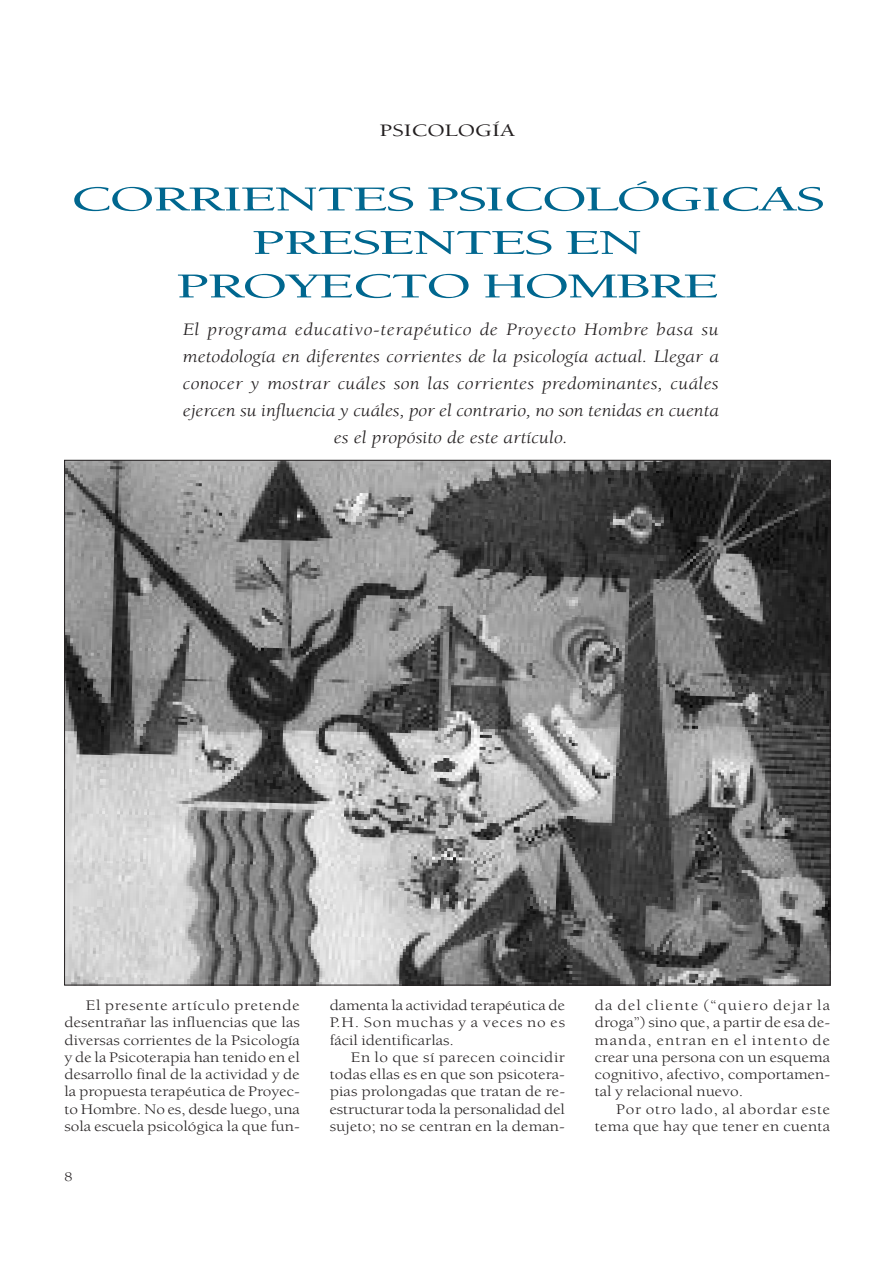
<style>
.page{position:relative;width:893px;height:1263px;background:#fff}
.page>*{position:absolute;margin:0;border:0;box-sizing:border-box;transform-origin:0 0}
.t1{font:500 36px/43.5px "Berkeley";letter-spacing:-.04em;color:#00678f;text-align:center;scale:1.7 1}
.t2{font:italic 18px/27px "Berkeley";color:#231f20;text-align:center;scale:1.15 1}
.t3{font:500 18px "Berkeley";color:#231f20;scale:1.3 1}
.t4{font:15px/17.2px "Berkeley";color:#231f20;text-align:justify;scale:1.15 1}
.t5{font:13.5px "Berkeley";color:#231f20;scale:1.15 1}
</style>
<div class="page">
<img style="left:66px;top:462px;width:762px;height:521px">
<p class="t3" style="left:379px;top:123px;width:106px">PSICOLOGÍA</p>
<h1 class="t1" style="left:70px;top:181px;width:445px">CORRIENTES PSICOLÓGICAS<br>PRESENTES EN<br>PROYECTO HOMBRE</h1>
<p class="t2" style="left:183px;top:318px;width:467px">El programa educativo-terapéutico de Proyecto Hombre basa su metodología en diferentes corrientes de la psicología actual. Llegar a conocer y mostrar cuáles son las corrientes predominantes, cuáles ejercen su influencia y cuáles, por el contrario, no son tenidas en cuenta es el propósito de este artículo.</p>
<p class="t4" style="left:64px;top:998px;width:206px;text-indent:21px">El presente artículo pretende desentrañar las influencias que las diversas corrientes de la Psicología y de la Psicoterapia han tenido en el desarrollo final de la actividad y de la propuesta terapéutica de Proyec&shy;to Hombre. No es, desde luego, una sola escuela psicológica la que fun-</p>
<p class="t4" style="left:329px;top:998px;width:206px">damenta la actividad terapéutica de P.H. Son muchas y a veces no es fácil identificarlas.</p>
<p class="t4" style="left:329px;top:1050px;width:206px;text-indent:21px">En lo que sí parecen coincidir todas ellas es en que son psicotera&shy;pias prolongadas que tratan de re&shy;estructurar toda la personalidad del sujeto; no se centran en la deman-</p>
<p class="t5" style="left:64px;top:1172px;width:9px">8</p>
<p class="t4" style="left:595px;top:998px;width:206px">da del cliente (“quiero dejar la droga”) sino que, a partir de esa de&shy;manda, entran en el intento de crear una persona con un esquema cognitivo, afectivo, comportamen&shy;tal y relacional nuevo.</p>
<p class="t4" style="left:595px;top:1102px;width:206px;text-align:right">Por otro lado, al abordar este tema que hay que tener en cuenta</p>
</div>
